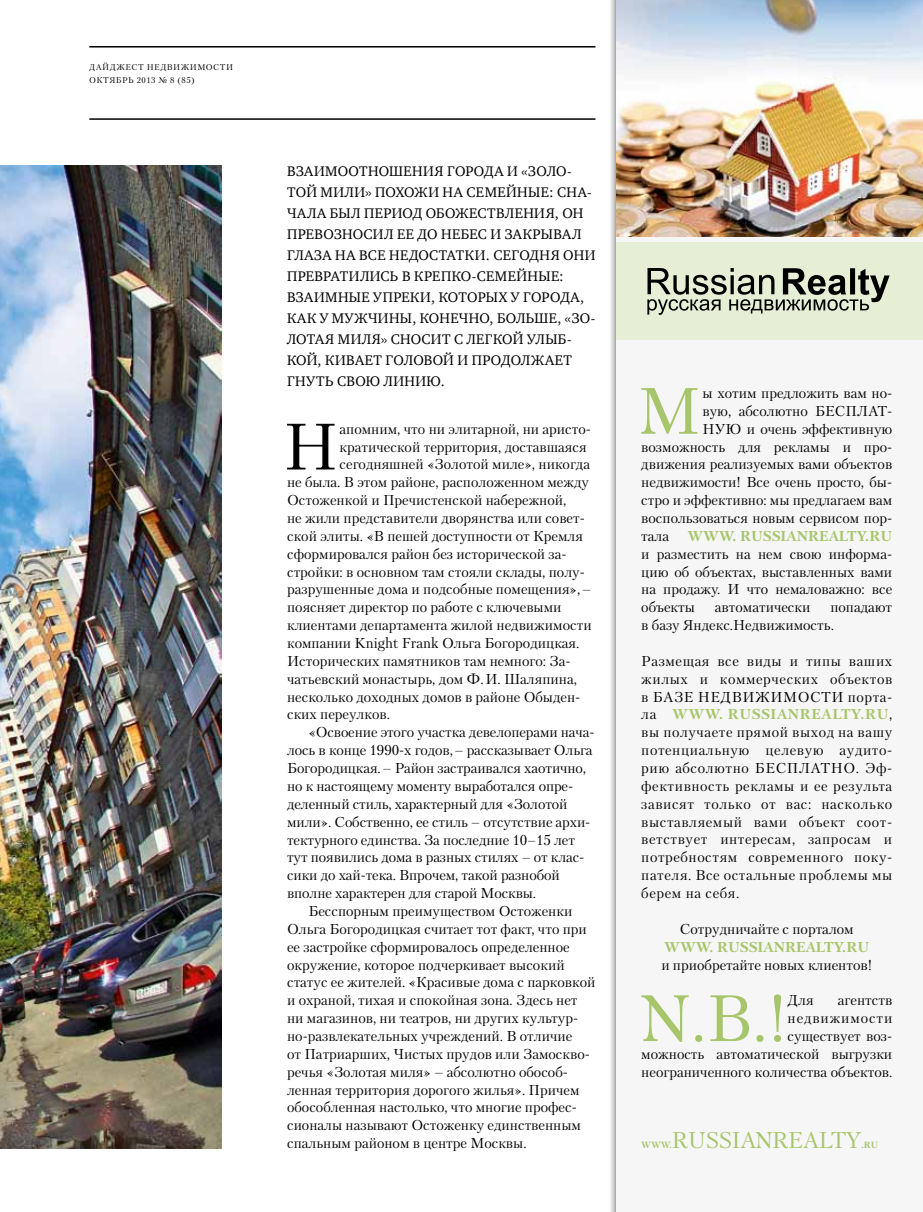
<style>
.page{position:relative;width:923px;height:1212px;background:#fff}
.page>*{position:absolute;margin:0;border:0;box-sizing:border-box;transform-origin:0 0}
.t1{font:65.25px "Petersburg TF";color:#a7c56a}
.t2{font:65.25px "Petersburg TF";color:#000}
.t3{font:22.65px "Petersburg TF";letter-spacing:-.025em;color:#a7c56a}
.t4{font:14.25px/17.9px "Petersburg TF";color:#000;text-align:justify}
.t5{font:14.25px/21px "Charter C";letter-spacing:.03em;color:#000}
.t6{font:700 14.25px "Petersburg TF";color:#a7c56a}
.t7{font:700 9px "Petersburg TF";color:#a7c56a}
.t8{font:8.25px/13.5px "Petersburg TF";letter-spacing:.06em;color:#000}
.s1{font-weight:700;color:#a7c56a}
</style>
<div class="page">
<hr style="left:89px;top:118px;width:506px;height:2px;background:#000">
<hr style="left:89px;top:46px;width:506px;height:2px;background:#000">
<img style="left:0;top:166px;width:221px;height:982px">
<div style="left:608px;top:0;width:315px;height:1212px;background:#000;opacity:.75"></div>
<div style="left:617px;top:0;width:306px;height:1212px;background:#f6f6f6"></div>
<img style="left:617px;top:0;width:306px;height:237px">
<div style="left:617px;top:242px;width:306px;height:98px;background:#e6eed6"></div>
<svg style="left:647px;top:268px;width:242px;height:47px"></svg>
<p class="t8" style="left:89px;top:60px;width:145px">дайджест недвижимости<br>ОКтябрь 2013 № 8 (85)</p>
<p class="t5" style="left:287px;top:161px;width:310px">Взаимоотношения города и «Золо&shy;той мили» похожи на семейные: сна&shy;чала был период обожествления, он превозносил ее до небес и закрывал глаза на все недостатки. Сегодня они превратились в крепко-семейные: взаимные упреки, которых у города, как у мужчины, конечно, больше, «Зо&shy;лотая миля» сносит с легкой улыб&shy;кой, кивает головой и продолжает гнуть свою линию.</p>
<h1 class="t2" style="left:283px;top:407px;width:49px">Н</h1>
<p class="t4" style="left:339px;top:420px;width:253px">апомним, что ни элитарной, ни аристо‑</p>
<p class="t4" style="left:339px;top:437px;width:249px">кратической территория, доставшаяся</p>
<p class="t4" style="left:339px;top:455px;width:252px">сегодняшней «Золотой миле», никогда</p>
<p class="t4" style="left:287px;top:473px;width:303px">не была. В этом районе, расположенном между</p>
<p class="t4" style="left:287px;top:491px;width:281px">Остоженкой и Пречистенской набережной,</p>
<p class="t4" style="left:287px;top:509px;width:299px">не жили представители дворянства или совет‑</p>
<p class="t4" style="left:287px;top:527px;width:297px">ской элиты. «В пешей доступности от Кремля</p>
<p class="t4" style="left:287px;top:545px;width:281px">сформировался район без исторической за‑</p>
<p class="t4" style="left:287px;top:562px;width:299px">стройки: в основном там стояли склады, полу‑</p>
<p class="t4" style="left:287px;top:580px;width:306px">разрушенные дома и подсобные помещения»,–</p>
<p class="t4" style="left:287px;top:598px;width:276px">поясняет директор по работе с ключевыми</p>
<p class="t4" style="left:287px;top:616px;width:306px">клиентами департамента жилой недвижимости</p>
<p class="t4" style="left:287px;top:634px;width:294px">компании Knight Frank Ольга Богородицкая.</p>
<p class="t4" style="left:287px;top:652px;width:285px">Исторических памятников там немного: За‑</p>
<p class="t4" style="left:287px;top:669px;width:291px">чатьевский монастырь, дом Ф.И. Шаляпина,</p>
<p class="t4" style="left:287px;top:687px;width:295px">несколько доходных домов в районе Обыден‑</p>
<p class="t4" style="left:287px;top:705px;width:104px">ских переулков.</p>
<p class="t4" style="left:308px;top:723px;width:288px">«Освоение этого участка девелоперами нача‑</p>
<p class="t4" style="left:287px;top:741px;width:307px">лось в конце 1990‑х годов,– рассказывает Ольга</p>
<p class="t4" style="left:287px;top:759px;width:300px">Богородицкая.– Район застраивался хаотично,</p>
<p class="t4" style="left:287px;top:777px;width:287px">но к настоящему моменту выработался опре‑</p>
<p class="t4" style="left:287px;top:794px;width:282px">деленный стиль, характерный для «Золотой</p>
<p class="t4" style="left:287px;top:812px;width:305px">мили». Собственно, ее стиль – отсутствие архи‑</p>
<p class="t4" style="left:287px;top:830px;width:289px">тектурного единства. За последние 10–15 лет</p>
<p class="t4" style="left:287px;top:848px;width:299px">тут появились дома в разных стилях – от клас‑</p>
<p class="t4" style="left:287px;top:866px;width:274px">сики до хай-тека. Впрочем, такой разнобой</p>
<p class="t4" style="left:287px;top:884px;width:251px">вполне характерен для старой Москвы.</p>
<p class="t4" style="left:308px;top:902px;width:265px">Бесспорным преимуществом Остоженки</p>
<p class="t4" style="left:287px;top:919px;width:301px">Ольга Богородицкая считает тот факт, что при</p>
<p class="t4" style="left:287px;top:937px;width:284px">ее застройке сформировалось определенное</p>
<p class="t4" style="left:287px;top:955px;width:279px">окружение, которое подчеркивает высокий</p>
<p class="t4" style="left:287px;top:973px;width:310px">статус ее жителей. «Красивые дома с парковкой</p>
<p class="t4" style="left:287px;top:991px;width:292px">и охраной, тихая и спокойная зона. Здесь нет</p>
<p class="t4" style="left:287px;top:1009px;width:292px">ни магазинов, ни театров, ни других культур‑</p>
<p class="t4" style="left:287px;top:1027px;width:287px">но-развлекательных учреждений. В отличие</p>
<p class="t4" style="left:287px;top:1044px;width:304px">от Патриарших, Чистых прудов или Замоскво‑</p>
<p class="t4" style="left:287px;top:1062px;width:282px">речья «Золотая миля» – абсолютно обособ‑</p>
<p class="t4" style="left:287px;top:1080px;width:294px">ленная территория дорогого жилья». Причем</p>
<p class="t4" style="left:287px;top:1098px;width:291px">обособленная настолько, что многие профес‑</p>
<p class="t4" style="left:287px;top:1116px;width:295px">сионалы называют Остоженку единственным</p>
<p class="t4" style="left:287px;top:1134px;width:241px">спальным районом в центре Москвы.</p>
<h1 class="t1" style="left:637px;top:371px;width:65px">М</h1>
<p class="t4" style="left:702px;top:384px;width:191px">ы хотим предложить вам но‑</p>
<p class="t4" style="left:702px;top:402px;width:165px">вую, абсолютно БЕСПЛАТ-</p>
<p class="t4" style="left:702px;top:420px;width:191px">НУЮ и очень эффективную</p>
<p class="t4" style="left:641px;top:437px;width:251px">возможность для рекламы и про-</p>
<p class="t4" style="left:641px;top:455px;width:252px">движения реализуемых вами объектов</p>
<p class="t4" style="left:641px;top:473px;width:252px">недвижимости! Все очень просто, бы‑</p>
<p class="t4" style="left:641px;top:491px;width:252px">стро и эффективно: мы предлагаем вам</p>
<p class="t4" style="left:641px;top:509px;width:251px">воспользоваться новым сервисом пор-</p>
<p class="t4" style="left:641px;top:527px;width:29px">тала</p>
<p class="t6" style="left:687px;top:527px;width:206px">WWW. RUSSIANREALTY.RU</p>
<p class="t4" style="left:641px;top:545px;width:252px">и разместить на нем свою информа‑ цию об объектах, выставленных вами на продажу. И что немаловажно: все объекты</p>
<p class="t4" style="left:641px;top:598px;width:252px;text-indent:189px">попадают в базу Яндекс.Недвижимость.</p>
<p class="t4" style="left:641px;top:652px;width:252px">Размещая все виды и типы ваших жилых и коммерческих объектов в БАЗЕ НЕ-ДВИЖИМОСТИ порта‑ ла <span class="s1">WWW. RUSSIANREALTY.RU</span>, вы получаете прямой выход на вашу потенциальную целевую аудито‑ рию абсолютно БЕСПЛАТНО</p>
<p class="t4" style="left:715px;top:598px;width:97px">автоматически</p>
<p class="t4" style="left:641px;top:759px;width:252px;text-indent:214px">. Эф‑ фективность рекламы и ее результа зависят только от вас: насколько выставляемый вами объект соот‑ ветствует интересам, запросам и потребностям современного поку‑ пателя. Все остальные проблемы мы берем на себя.</p>
<p class="t4" style="left:680px;top:919px;width:175px">Сотрудничайте с порталом</p>
<p class="t6" style="left:664px;top:937px;width:206px">WWW. RUSSIANREALTY.RU</p>
<p class="t4" style="left:661px;top:955px;width:212px">и приобретайте новых клиентов!</p>
<h1 class="t1" style="left:641px;top:978px;width:148px">N.B.!</h1>
<p class="t4" style="left:787px;top:991px;width:27px">Для</p>
<p class="t4" style="left:641px;top:991px;width:252px;text-align:right">агентств<br>недвижимости<br>существует воз‑<br>можность автоматической выгрузки неограниченного количества объектов.</p>
<p class="t7" style="left:641px;top:1139px;width:32px">WWW.</p>
<h2 class="t3" style="left:671px;top:1126px;width:192px">RUSSIANREALTY</h2>
<p class="t7" style="left:861px;top:1139px;width:18px">.RU</p>
</div>
